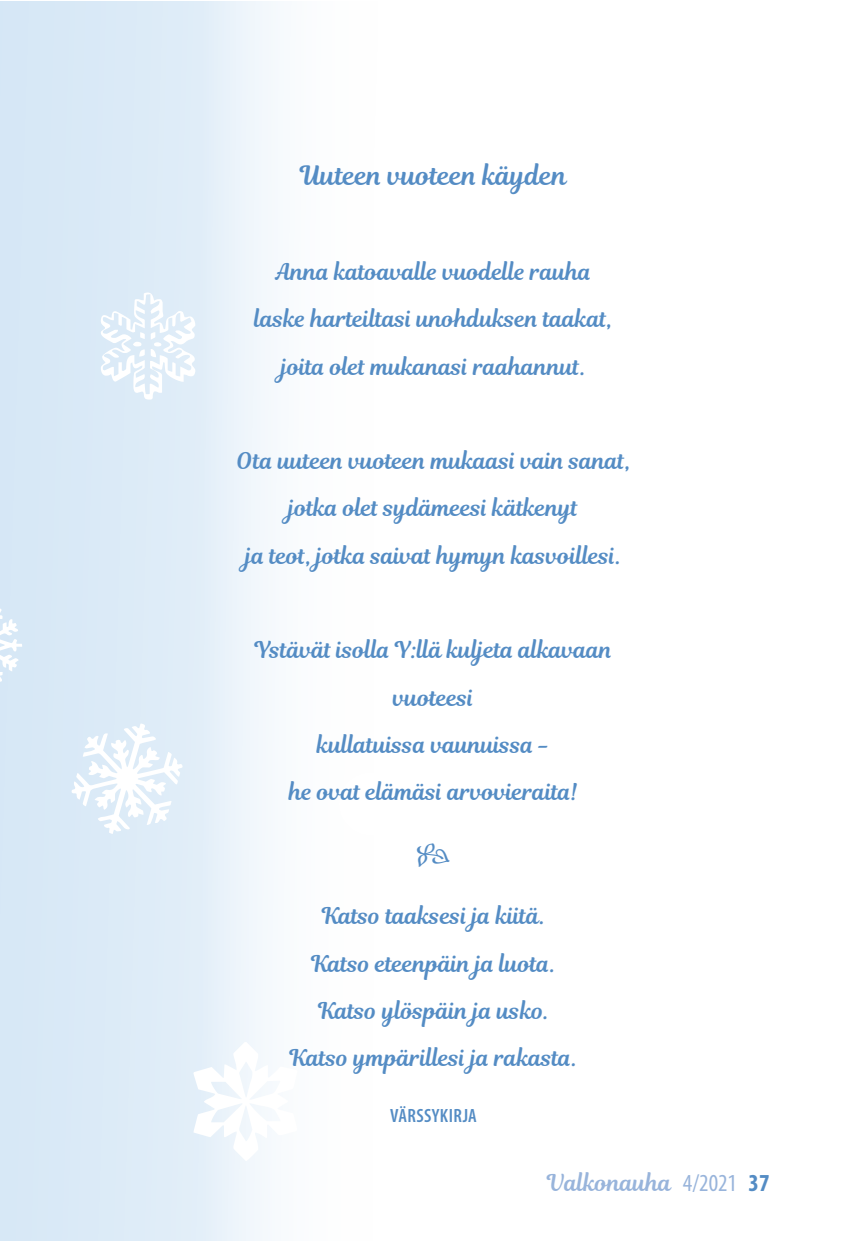
<style>
.page{position:relative;width:844px;height:1241px;background:#fff}
.page>*{position:absolute;margin:0;border:0;box-sizing:border-box;transform-origin:0 0}
.t1{font:26.25px "Magnolia Script";color:#548cc4}
.t2{font:22.75px/47.2px "Magnolia Script";color:#548cc4;text-align:center}
.t3{font:22.75px "Magnolia Script";color:#98b4db}
.t4{font:600 condensed 19.25px "Myriad Pro";letter-spacing:.015em;color:#548cc4}
.s1{font-family:"Myriad Pro";font-stretch:condensed;font-size:24.5px}
.s2{font-family:"Myriad Pro";font-weight:700;font-stretch:condensed;font-size:24.5px;color:#548cc4}
</style>
<div class="page">
<div style="left:0;top:1px;width:401px;height:1239px;background:linear-gradient(to right,#cfe3f4,#fff)"></div>
<div style="left:339px;top:772px;width:63px;height:63px;background:#fff;border-radius:50%"></div>
<div style="left:101px;top:292px;width:94px;height:107px;background:#ddebf7"></div>
<div style="left:63px;top:710px;width:128px;height:137px;background:#dcebf7"></div>
<svg style="left:193px;top:1041px;width:104px;height:119px"></svg>
<p class="t1" style="left:300px;top:157px;width:268px">Uuteen vuoteen käyden</p>
<p class="t2" style="left:254px;top:248px;width:359px">Anna katoavalle vuodelle rauha laske harteiltasi unohduksen taakat, joita olet mukanasi raahannut.</p>
<p class="t2" style="left:236px;top:437px;width:396px">Ota uuteen vuoteen mukaasi vain sanat, jotka olet sydämeesi kätkenyt<br>ja teot, jotka saivat hymyn kasvoillesi.</p>
<p class="t2" style="left:254px;top:626px;width:359px">Ystävät isolla Y:llä kuljeta alkavaan vuoteesi<br>kullatuissa vaunuissa -<br>he ovat elämäsi arvovieraita!</p>
<p class="t2" style="left:290px;top:892px;width:289px">Katso taaksesi ja kiitä.<br>Katso eteenpäin ja luota.<br>Katso ylöspäin ja usko.<br>Katso ympärillesi ja rakasta.</p>
<p class="t4" style="left:390px;top:1103px;width:88px">VÄRSSYKIRJA</p>
<p class="t3" style="left:547px;top:1165px;width:224px">Valkonauha <span class="s1">4/2021</span> <span class="s2">37</span></p>
</div>
